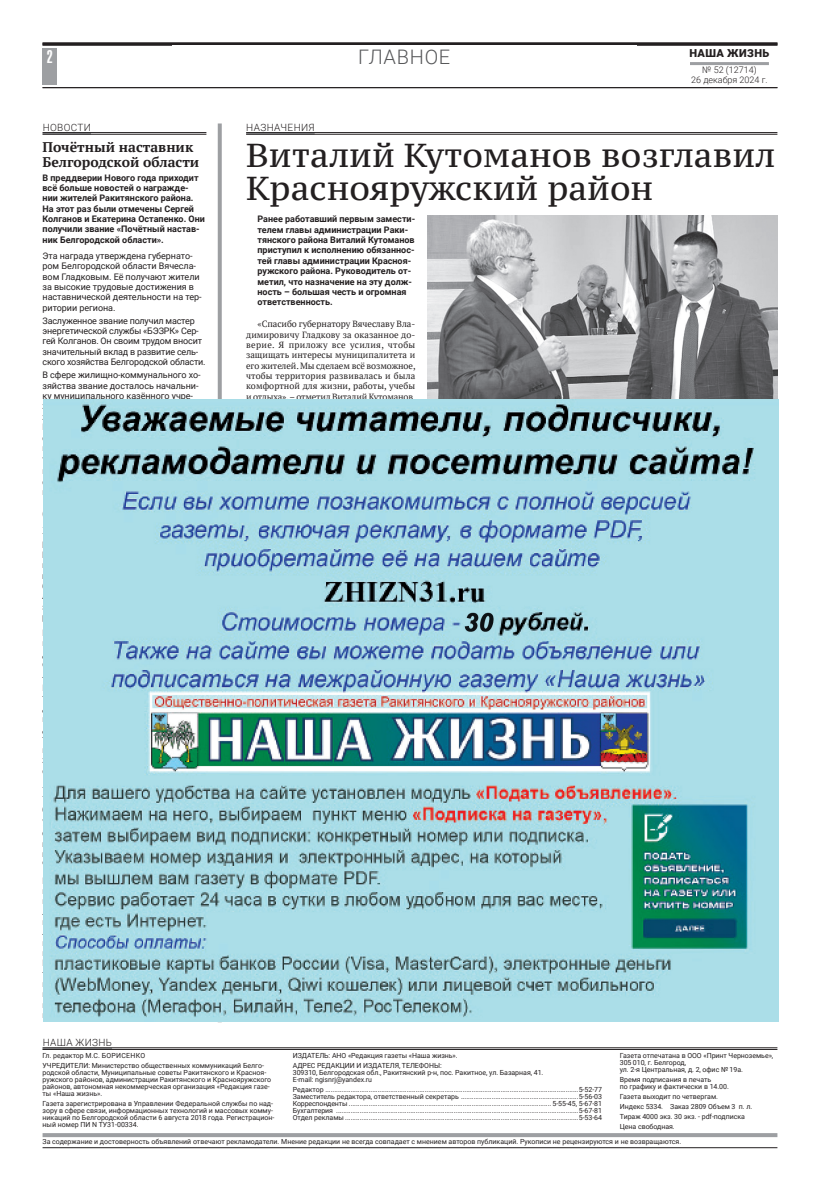
<style>
.page{position:relative;width:820px;height:1191px;background:#fff}
.page>*{position:absolute;margin:0;border:0;box-sizing:border-box;transform-origin:0 0}
.t1{font:33px/33px "PT Serif Caption";color:#231f20}
.t2{font:300 20px "Roboto";letter-spacing:.035em;color:#57585a}
.t3{font:condensed 18px "Free Grotesque";color:#fff}
.t4{font:700 14px/15.4px "PT Serif";color:#231f20}
.t5{font:900 11px "Roboto";letter-spacing:.035em;color:#231f20}
.t6{font:300 10px "Roboto";letter-spacing:.035em;color:#231f20}
.t7{font:700 9px/10.3px "Roboto";color:#231f20}
.t8{font:9px/10.4px "Roboto";letter-spacing:-.005em;color:#231f20}
.t9{font:9px/10.3px "PT Serif";letter-spacing:-.015em;color:#231f20;text-align:justify}
.t10{font:300 9px/10px "Roboto";color:#231f20;text-align:center}
.t11{font:7px/7px "Roboto";color:#231f20}
</style>
<div class="page">
<svg style="left:218px;top:123px;width:4px;height:899px"></svg>
<div style="left:43px;top:48px;width:14px;height:37px;background:#9d9fa2"></div>
<hr style="left:43px;top:43px;width:734px;height:3px;background:#231f20">
<hr style="left:43px;top:87px;width:734px;height:1px;background:#231f20">
<hr style="left:689px;top:62px;width:79px;height:3px;background:#9d9fa2">
<hr style="left:43px;top:1047px;width:69px;height:2px;background:#9d9fa2">
<hr style="left:43px;top:1047px;width:734px;height:1px;background:#231f20">
<hr style="left:43px;top:1049px;width:734px;height:1px;background:#231f20">
<hr style="left:43px;top:1133px;width:734px;height:4px;background:#9d9fa2">
<hr style="left:43px;top:1147px;width:734px;height:1px;background:#231f20">
<img style="left:427px;top:216px;width:350px;height:183px">
<hr style="left:246px;top:132px;width:68px;height:2px;background:#9d9fa2">
<hr style="left:246px;top:132px;width:531px;height:1px;background:#231f20">
<hr style="left:246px;top:134px;width:531px;height:1px;background:#231f20">
<hr style="left:43px;top:132px;width:48px;height:2px;background:#9d9fa2">
<hr style="left:43px;top:132px;width:163px;height:1px;background:#231f20">
<hr style="left:43px;top:134px;width:163px;height:1px;background:#231f20">
<img style="left:43px;top:399px;width:735px;height:622px">
<h3 class="t3" style="left:47px;top:46px;width:7px">2</h3>
<h2 class="t2" style="left:363px;top:42px;width:113px">ОБЩЕСТВО</h2>
<h2 class="t2" style="left:358px;top:43px;width:94px">ГЛАВНОЕ</h2>
<h3 class="t5" style="left:689px;top:46px;width:81px">НАША ЖИЗНЬ</h3>
<p class="t10" style="left:691px;top:65px;width:78px">№ 52 (12714)<br>26 декабря 2024 г.</p>
<p class="t10" style="left:688px;top:75px;width:84px">26 декабря 2024 г.г.</p>
<h3 class="t6" style="left:43px;top:120px;width:50px">НОВОСТИ</h3>
<h3 class="t4" style="left:43px;top:139px;width:158px">Почётный наставник<br>Белгородской области</h3>
<p class="t7" style="left:43px;top:172px;width:164px">В преддверии Нового года приходит всё больше новостей о награжде&shy;нии жителей Ракитянского района.<br>На этот раз были отмечены Сергей Колганов и Екатерина Остапенко. Они получили звание «Почётный настав&shy;ник Белгородской области».</p>
<p class="t8" style="left:43px;top:250px;width:160px">Эта награда утверждена губернато&shy;ром Белгородской области Вячесла&shy;вом Гладковым. Её получают жители за высокие трудовые достижения в наставнической деятельности на тер&shy;ритории региона.</p>
<p class="t8" style="left:43px;top:315px;width:164px">Заслуженное звание получил мастер энергетической службы «БЭЗРК» Сер&shy;гей Колганов. Он своим трудом вносит значительный вклад в развитие сель&shy;ского хозяйства Белгородской области.</p>
<p class="t8" style="left:43px;top:370px;width:160px">В сфере жилищно-коммунального хо&shy;зяйства звание досталось начальни&shy;ку муниципального казённого учре-</p>
<h3 class="t6" style="left:246px;top:120px;width:70px">НАЗНАЧЕНИЯ</h3>
<h1 class="t1" style="left:246px;top:138px;width:530px">Виталий Кутоманов возглавил<br>Краснояружский район</h1>
<p class="t7" style="left:257px;top:214px;width:159px">Ранее работавший первым замести&shy;телем главы администрации Раки&shy;тянского района Виталий Кутоманов приступил к исполнению обязаннос&shy;тей главы администрации Красноя&shy;ружского района. Руководитель от&shy;метил, что назначение на эту долж&shy;ность – большая честь и огромная ответственность.</p>
<p class="t9" style="left:246px;top:319px;width:171px;text-indent:11px">«Спасибо губернатору Вячеславу Вла&shy;димировичу Гладкову за оказанное до&shy;верие. Я приложу все усилия, чтобы защищать интересы муниципалитета и его жителей. Мы сделаем всё возможное, чтобы территория развивалась и была комфортной для жизни, работы, учебы и отдыха», – отметил Виталий Кутоманов.</p>
<h3 class="t6" style="left:43px;top:1035px;width:71px">НАША ЖИЗНЬ</h3>
<p class="t11" style="left:43px;top:1050px;width:223px;line-height:9.8px">Гл. редактор М.С. БОРИСЕНКО<br>УЧРЕДИТЕЛИ: Министерство общественных коммуникаций Белго-</p>
<p class="t11" style="left:43px;top:1069px;width:230px">родской области, Муниципальные советы Ракитянского и Красноя&shy;ружского районов, администрации Ракитянского и Краснояружского районов, автономная некоммерческая организация «Редакция газе&shy;ты «Наша жизнь».</p>
<p class="t11" style="left:43px;top:1099px;width:233px">Газета зарегистрирована в Управлении Федеральной службы по над&shy;зору в сфере связи, информационных технологий и массовых комму&shy;никаций по Белгородской области 6 августа 2018 года. Регистрацион&shy;ный номер ПИ N ТУ31-00334.</p>
<p class="t11" style="left:293px;top:1050px;width:166px;line-height:9.8px">ИЗДАТЕЛЬ: АНО «Редакция газеты «Наша жизнь».<br>АДРЕС РЕДАКЦИИ И ИЗДАТЕЛЯ, ТЕЛЕФОНЫ:</p>
<p class="t11" style="left:293px;top:1069px;width:252px">309310, Белгородская обл., Ракитянский р-н, пос. Ракитное, ул. Базарная, 41.<br>E-mail: ngisnrj@yandex.ru</p>
<p class="t11" style="left:293px;top:1085px;width:311px;text-align:justify">Редактор ............................................................................................................................................5-52-77<br>Заместитель редактора, ответственный секретарь .................................................................5-56-03<br>Корреспонденты ................................................................................................................ 5-55-45, 5-67-81<br>Бухгалтерия ......................................................................................................................................5-67-81<br>Отдел рекламы .................................................................................................................................5-53-64</p>
<p class="t11" style="left:43px;top:1137px;width:640px">За содержание и достоверность объявлений отвечают рекламодатели. Мнение редакции не всегда совпадает с мнением авторов публикаций. Рукописи не рецензируются и не возвращаются.</p>
<p class="t11" style="left:619px;top:1052px;width:155px">Газета отпечатана в ООО «Принт Черноземье»,<br>305 010, г. Белгород,<br>ул. 2-я Центральная, д. 2, офис № 19а.</p>
<p class="t11" style="left:619px;top:1076px;width:110px">Время подписания в печать<br>по графику и фактически в 14.00.</p>
<p class="t11" style="left:619px;top:1091px;width:134px;line-height:9.8px">Газета выходит по четвергам.<br>Индекс 5334. Заказ 2809 Объем 3 п. л.<br>Тираж 4000 экз. 30 экз. - pdf-подписка<br>Цена свободная.</p>
</div>
